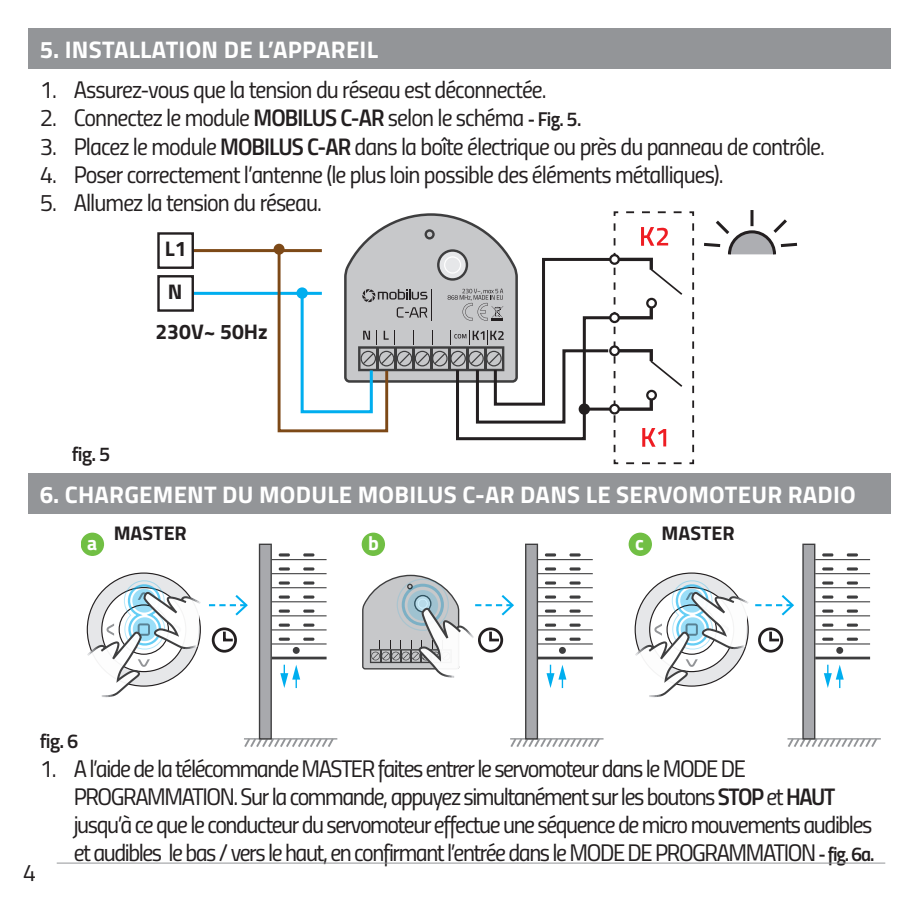
<style>
.page{position:relative;width:908px;height:908px;background:#fff}
.page>*{position:absolute;margin:0;border:0;box-sizing:border-box;transform-origin:0 0}
.t1{font:24px/28px "Titillium Regular Upright";letter-spacing:-.06em;color:#231f20}
.t2{font:24px "Titillium Regular Upright";letter-spacing:-.04em;color:#231f20}
.t3{font:700 24px "Titillium";letter-spacing:.01em;color:#fff}
.t4{font:700 21.2px/42.8px "Titillium";color:#231f20}
.t5{font:600 20px "Titillium";letter-spacing:-.04em;color:#231f20}
.t6{font:700 19.6px "Titillium";color:#231f20}
.t7{font:700 19.6px "Titillium";color:#fff}
.s1{font-family:"Titillium Semibold Upright"}
.s2{font-family:"Titillium Semibold Upright";font-size:20px}
</style>
<div class="page">
<div style="left:28px;top:28px;width:862px;height:41px;background:#939598"></div>
<div style="left:28px;top:473px;width:862px;height:40px;background:#939598"></div>
<svg style="left:28px;top:513px;width:862px;height:227px"></svg>
<hr style="left:193px;top:249px;width:129px;height:3px;background:#7d4917">
<hr style="left:193px;top:292px;width:129px;height:3px;background:#00aeef">
<div style="left:157px;top:232px;width:37px;height:37px;border:2px solid #231f20"></div>
<div style="left:157px;top:275px;width:37px;height:36px;border:2px solid #231f20"></div>
<svg style="left:273px;top:243px;width:11px;height:11px"></svg>
<hr style="left:750px;top:210px;width:3px;height:16px;background:#231f20">
<svg style="left:704px;top:243px;width:8px;height:4px"></svg>
<svg style="left:712px;top:216px;width:86px;height:39px"></svg>
<svg style="left:276px;top:211px;width:418px;height:254px"></svg>
<svg style="left:87px;top:580px;width:113px;height:116px"></svg>
<hr style="left:244px;top:737px;width:93px;height:2px;background:#939598">
<svg style="left:242px;top:736px;width:93px;height:11px"></svg>
<svg style="left:303px;top:553px;width:11px;height:3px"></svg>
<svg style="left:278px;top:553px;width:12px;height:3px"></svg>
<svg style="left:303px;top:567px;width:11px;height:3px"></svg>
<svg style="left:278px;top:567px;width:12px;height:3px"></svg>
<svg style="left:278px;top:581px;width:12px;height:3px"></svg>
<svg style="left:303px;top:581px;width:11px;height:3px"></svg>
<svg style="left:303px;top:595px;width:11px;height:3px"></svg>
<svg style="left:278px;top:595px;width:12px;height:3px"></svg>
<svg style="left:303px;top:609px;width:11px;height:3px"></svg>
<svg style="left:278px;top:609px;width:12px;height:3px"></svg>
<svg style="left:303px;top:623px;width:11px;height:3px"></svg>
<svg style="left:278px;top:623px;width:12px;height:3px"></svg>
<svg style="left:303px;top:637px;width:11px;height:3px"></svg>
<svg style="left:278px;top:637px;width:12px;height:3px"></svg>
<svg style="left:292px;top:646px;width:7px;height:7px"></svg>
<div style="left:259px;top:544px;width:12px;height:194px;background:#a8a9ad"></div>
<div style="left:259px;top:543px;width:13px;height:196px;border:1px solid #3e3e3f"></div>
<hr style="left:271px;top:558px;width:55px;height:2px;background:#3e3e3f">
<hr style="left:271px;top:572px;width:55px;height:2px;background:#3e3e3f">
<hr style="left:271px;top:586px;width:55px;height:2px;background:#3e3e3f">
<hr style="left:271px;top:601px;width:55px;height:1px;background:#3e3e3f">
<hr style="left:271px;top:615px;width:55px;height:1px;background:#3e3e3f">
<hr style="left:271px;top:629px;width:55px;height:1px;background:#3e3e3f">
<hr style="left:271px;top:643px;width:55px;height:1px;background:#3e3e3f">
<hr style="left:271px;top:656px;width:55px;height:3px;background:#3e3e3f">
<svg style="left:280px;top:664px;width:20px;height:23px"></svg>
<svg style="left:209px;top:594px;width:39px;height:21px"></svg>
<svg style="left:221px;top:628px;width:14px;height:14px"></svg>
<div style="left:212px;top:627px;width:25px;height:25px;border:3px solid #231f20;border-radius:50%"></div>
<hr style="left:787px;top:737px;width:93px;height:2px;background:#939598">
<svg style="left:785px;top:736px;width:93px;height:11px"></svg>
<svg style="left:846px;top:553px;width:11px;height:3px"></svg>
<svg style="left:821px;top:553px;width:12px;height:3px"></svg>
<svg style="left:846px;top:567px;width:11px;height:3px"></svg>
<svg style="left:821px;top:567px;width:12px;height:3px"></svg>
<svg style="left:821px;top:581px;width:12px;height:3px"></svg>
<svg style="left:846px;top:581px;width:11px;height:3px"></svg>
<svg style="left:846px;top:595px;width:11px;height:3px"></svg>
<svg style="left:821px;top:595px;width:12px;height:3px"></svg>
<svg style="left:846px;top:609px;width:11px;height:3px"></svg>
<svg style="left:821px;top:609px;width:12px;height:3px"></svg>
<svg style="left:846px;top:623px;width:11px;height:3px"></svg>
<svg style="left:821px;top:623px;width:12px;height:3px"></svg>
<svg style="left:846px;top:637px;width:11px;height:3px"></svg>
<svg style="left:821px;top:637px;width:12px;height:3px"></svg>
<svg style="left:835px;top:646px;width:7px;height:7px"></svg>
<div style="left:802px;top:544px;width:12px;height:194px;background:#a8a9ad"></div>
<div style="left:802px;top:543px;width:13px;height:196px;border:1px solid #3e3e3f"></div>
<hr style="left:814px;top:558px;width:55px;height:2px;background:#3e3e3f">
<hr style="left:814px;top:572px;width:55px;height:2px;background:#3e3e3f">
<hr style="left:814px;top:586px;width:55px;height:2px;background:#3e3e3f">
<hr style="left:814px;top:601px;width:55px;height:1px;background:#3e3e3f">
<hr style="left:814px;top:615px;width:55px;height:1px;background:#3e3e3f">
<hr style="left:814px;top:629px;width:55px;height:1px;background:#3e3e3f">
<hr style="left:814px;top:643px;width:55px;height:1px;background:#3e3e3f">
<hr style="left:814px;top:656px;width:55px;height:3px;background:#3e3e3f">
<svg style="left:823px;top:664px;width:20px;height:23px"></svg>
<svg style="left:754px;top:594px;width:39px;height:21px"></svg>
<svg style="left:767px;top:628px;width:14px;height:14px"></svg>
<div style="left:757px;top:627px;width:25px;height:25px;border:3px solid #231f20;border-radius:50%"></div>
<hr style="left:510px;top:737px;width:93px;height:2px;background:#939598">
<svg style="left:508px;top:736px;width:93px;height:11px"></svg>
<svg style="left:569px;top:553px;width:11px;height:3px"></svg>
<svg style="left:544px;top:553px;width:12px;height:3px"></svg>
<svg style="left:569px;top:567px;width:11px;height:3px"></svg>
<svg style="left:544px;top:567px;width:12px;height:3px"></svg>
<svg style="left:544px;top:581px;width:12px;height:3px"></svg>
<svg style="left:569px;top:581px;width:11px;height:3px"></svg>
<svg style="left:569px;top:595px;width:11px;height:3px"></svg>
<svg style="left:544px;top:595px;width:12px;height:3px"></svg>
<svg style="left:569px;top:609px;width:11px;height:3px"></svg>
<svg style="left:544px;top:609px;width:12px;height:3px"></svg>
<svg style="left:569px;top:623px;width:11px;height:3px"></svg>
<svg style="left:544px;top:623px;width:12px;height:3px"></svg>
<svg style="left:569px;top:637px;width:11px;height:3px"></svg>
<svg style="left:544px;top:637px;width:12px;height:3px"></svg>
<svg style="left:558px;top:646px;width:7px;height:7px"></svg>
<div style="left:525px;top:544px;width:12px;height:194px;background:#a8a9ad"></div>
<div style="left:525px;top:543px;width:13px;height:196px;border:1px solid #3e3e3f"></div>
<hr style="left:537px;top:558px;width:55px;height:2px;background:#3e3e3f">
<hr style="left:537px;top:572px;width:55px;height:2px;background:#3e3e3f">
<hr style="left:537px;top:586px;width:55px;height:2px;background:#3e3e3f">
<hr style="left:537px;top:601px;width:55px;height:1px;background:#3e3e3f">
<hr style="left:537px;top:615px;width:55px;height:1px;background:#3e3e3f">
<hr style="left:537px;top:629px;width:55px;height:1px;background:#3e3e3f">
<hr style="left:537px;top:643px;width:55px;height:1px;background:#3e3e3f">
<hr style="left:537px;top:656px;width:55px;height:3px;background:#3e3e3f">
<svg style="left:546px;top:664px;width:20px;height:23px"></svg>
<div style="left:81px;top:532px;width:23px;height:23px;background:#71bf44;border-radius:50%"></div>
<svg style="left:634px;top:580px;width:113px;height:116px"></svg>
<div style="left:628px;top:532px;width:23px;height:23px;background:#71bf44;border-radius:50%"></div>
<div style="left:361px;top:532px;width:24px;height:23px;background:#71bf44;border-radius:50%"></div>
<svg style="left:361px;top:573px;width:153px;height:104px"></svg>
<hr style="left:57px;top:862px;width:827px;height:1px;background:#939598">
<p class="t3" style="left:40px;top:31px;width:339px">5. INSTALLATION DE L’APPAREIL</p>
<p class="t2" style="left:40px;top:72px;width:508px">1. Assurez-vous que la tension du réseau est déconnectée.</p>
<p class="t2" style="left:40px;top:100px;width:543px">2. Connectez le module <span class="s1">MOBILUS C-AR</span> selon le schéma <span class="s2">- Fig. 5.</span></p>
<p class="t2" style="left:40px;top:128px;width:786px">3. Placez le module <span class="s1">MOBILUS C-AR</span> dans la boîte électrique ou près du panneau de contrôle.</p>
<p class="t2" style="left:40px;top:156px;width:685px">4. Poser correctement l’antenne (le plus loin possible des éléments métalliques).</p>
<p class="t2" style="left:40px;top:184px;width:284px">5. Allumez la tension du réseau.</p>
<p class="t5" style="left:72px;top:439px;width:40px">fig. 5</p>
<p class="t4" style="left:165px;top:226px;width:23px">L1<br>N</p>
<p class="t4" style="left:155px;top:309px;width:114px">230V~ 50Hz</p>
<p class="t3" style="left:40px;top:475px;width:817px">6. CHARGEMENT DU MODULE MOBILUS C-AR DANS LE SERVOMOTEUR RADIO</p>
<p class="t7" style="left:87px;top:527px;width:12px">a</p>
<p class="t6" style="left:114px;top:517px;width:75px">MASTER</p>
<p class="t5" style="left:40px;top:725px;width:40px">fig. 6</p>
<p class="t7" style="left:368px;top:527px;width:12px">b</p>
<p class="t7" style="left:635px;top:527px;width:10px">c</p>
<p class="t6" style="left:661px;top:517px;width:75px">MASTER</p>
<p class="t1" style="left:74px;top:753px;width:801px;text-indent:-34px">1. A l’aide de la télécommande MASTER faites entrer le servomoteur dans le MODE DE PROGRAMMATION. Sur la commande, appuyez simultanément sur les boutons <span class="s1">STOP</span> et <span class="s1">HAUT </span>jusqu’à ce que le conducteur du servomoteur effectue une séquence de micro mouvements audibles et audibles le bas / vers le haut, en confirmant l’entrée dans le MODE DE PROGRAMMATION <span class="s2">- fig. 6a.</span></p>
<p class="t1" style="left:23px;top:856px;width:15px">4</p>
</div>
